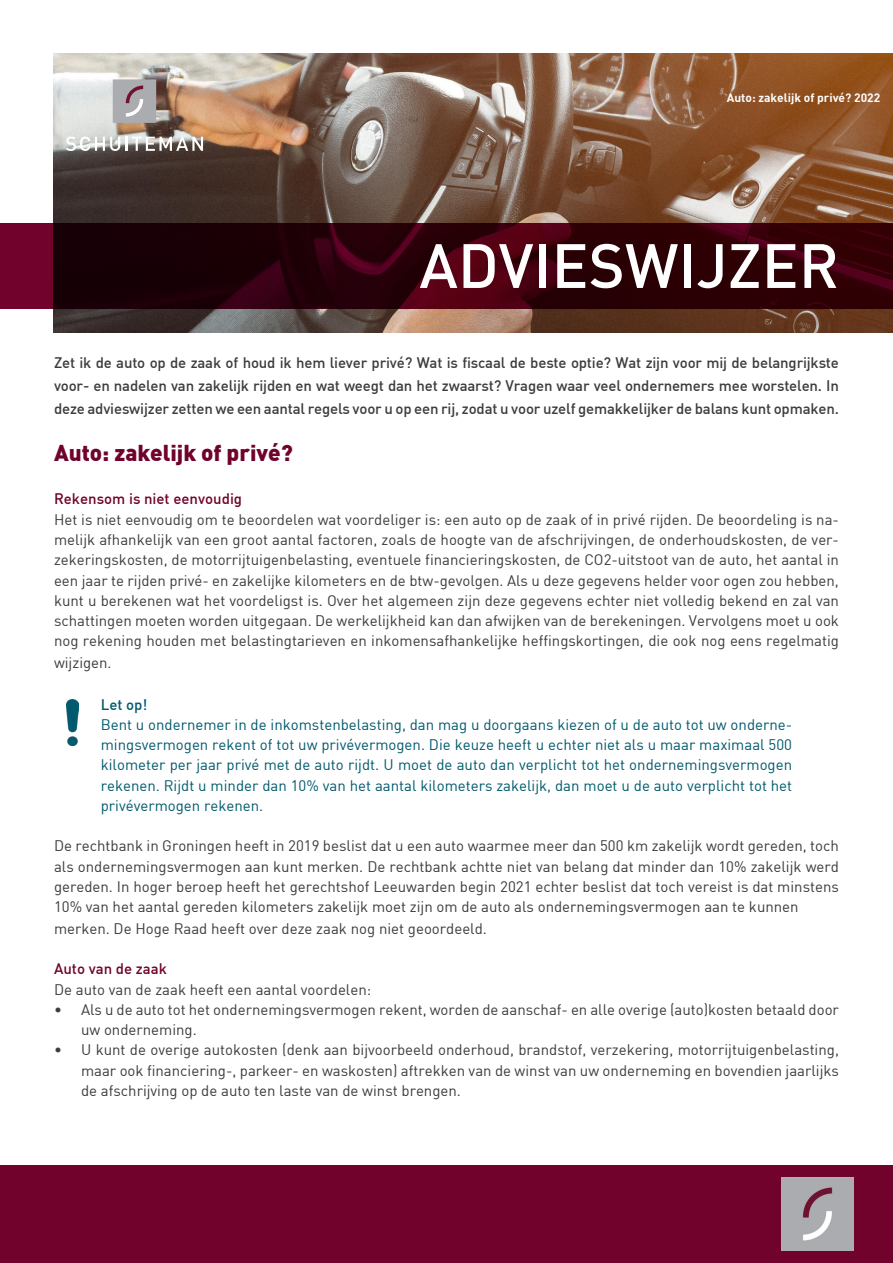
<style>
.page{position:relative;width:893px;height:1263px;background:#fff}
.page>*{position:absolute;margin:0;border:0;box-sizing:border-box;transform-origin:0 0}
.t1{font:500 61.5px "DIN";color:#fff}
.t2{font:900 22.5px "DIN";color:#70022b}
.t3{font:15px/20.2px "DIN";color:#3c3c3b;text-align:justify}
.t4{font:15px/20.2px "DIN";color:#005a6d;text-align:justify}
.t5{font:500 15px/23.2px "DIN";letter-spacing:-.01em;color:#3c3c3b;text-align:justify}
.t6{font:500 15px "DIN";color:#70022b}
.t7{font:500 15px "DIN";color:#005a6d}
.t8{font:700 12px "DIN";color:#fff}
</style>
<div class="page">
<img style="left:53px;top:53px;width:840px;height:279px">
<div style="left:0;top:1165px;width:893px;height:98px;background:#70022b"></div>
<svg style="left:66px;top:137px;width:54px;height:14px"></svg>
<hr style="left:125px;top:137px;width:3px;height:14px;background:#fff">
<svg style="left:132px;top:137px;width:71px;height:14px"></svg>
<svg style="left:113px;top:79px;width:43px;height:44px;background:#aba8ad"></svg>
<svg style="left:0;top:223px;width:893px;height:85px;background:#31000b"></svg>
<img style="left:67px;top:699px;width:12px;height:47px">
<p class="t8" style="left:727px;top:90px;width:155px">Auto: zakelijk of privé? 2022</p>
<h1 class="t1" style="left:419px;top:226px;width:421px">ADVIESWIJZER</h1>
<p class="t5" style="left:54px;top:350px;width:786px">Zet ik de auto op de zaak of houd ik hem liever privé? Wat is fiscaal de beste optie? Wat zijn voor mij de belangrijkste voor- en nadelen van zakelijk rijden en wat weegt dan het zwaarst? Vragen waar veel ondernemers mee worstelen. In deze advieswijzer zetten we een aantal regels voor u op een rij, zodat u voor uzelf gemakkelijker de balans kunt opmaken.</p>
<h2 class="t2" style="left:54px;top:438px;width:240px">Auto: zakelijk of privé?</h2>
<p class="t6" style="left:54px;top:489px;width:190px">Rekensom is niet eenvoudig</p>
<p class="t3" style="left:54px;top:509px;width:786px">Het is niet eenvoudig om te beoordelen wat voordeliger is: een auto op de zaak of in privé rijden. De beoordeling is na&shy;melijk afhankelijk van een groot aantal factoren, zoals de hoogte van de afschrijvingen, de onderhoudskosten, de ver&shy;zekeringskosten, de motorrijtuigenbelasting, eventuele financieringskosten, de CO2-uitstoot van de auto, het aantal in een jaar te rijden privé- en zakelijke kilometers en de btw-gevolgen. Als u deze gegevens helder voor ogen zou hebben, kunt u berekenen wat het voordeligst is. Over het algemeen zijn deze gegevens echter niet volledig bekend en zal van schattingen moeten worden uitgegaan. De werkelijkheid kan dan afwijken van de berekeningen. Vervolgens moet u ook nog rekening houden met belastingtarieven en inkomensafhankelijke heffingskortingen, die ook nog eens regelmatig</p>
<p class="t3" style="left:54px;top:652px;width:59px">wijzigen.</p>
<p class="t7" style="left:101px;top:695px;width:48px">Let op!</p>
<p class="t4" style="left:101px;top:714px;width:693px">Bent u ondernemer in de inkomstenbelasting, dan mag u doorgaans kiezen of u de auto tot uw onderne&shy;mingsvermogen rekent of tot uw privévermogen. Die keuze heeft u echter niet als u maar maximaal 500 kilometer per jaar privé met de auto rijdt. U moet de auto dan verplicht tot het ondernemingsvermogen rekenen. Rijdt u minder dan 10% van het aantal kilometers zakelijk, dan moet u de auto verplicht tot het privévermogen rekenen.</p>
<p class="t3" style="left:54px;top:835px;width:786px;text-align:left">De rechtbank in Groningen heeft in 2019 beslist dat u een auto waarmee meer dan 500 km zakelijk wordt gereden, toch als ondernemingsvermogen aan kunt merken. De rechtbank achtte niet van belang dat minder dan 10% zakelijk werd gereden. In hoger beroep heeft het gerechtshof Leeuwarden begin 2021 echter beslist dat toch vereist is dat minstens 10% van het aantal gereden kilometers zakelijk moet zijn om de auto als ondernemingsvermogen aan te kunnen merken. De Hoge Raad heeft over deze zaak nog niet geoordeeld.</p>
<p class="t6" style="left:54px;top:959px;width:114px">Auto van de zaak</p>
<p class="t3" style="left:54px;top:979px;width:319px">De auto van de zaak heeft een aantal voordelen:</p>
<p class="t3" style="left:81px;top:999px;width:759px;text-indent:-27px">• Als u de auto tot het ondernemingsvermogen rekent, worden de aanschaf- en alle overige (auto)kosten betaald door uw onderneming.</p>
<p class="t3" style="left:81px;top:1039px;width:759px;text-indent:-27px">• U kunt de overige autokosten (denk aan bijvoorbeeld onderhoud, brandstof, verzekering, motorrijtuigenbelasting, maar ook financiering-, parkeer- en waskosten) aftrekken van de winst van uw onderneming en bovendien jaarlijks de afschrijving op de auto ten laste van de winst brengen.</p>
</div>
